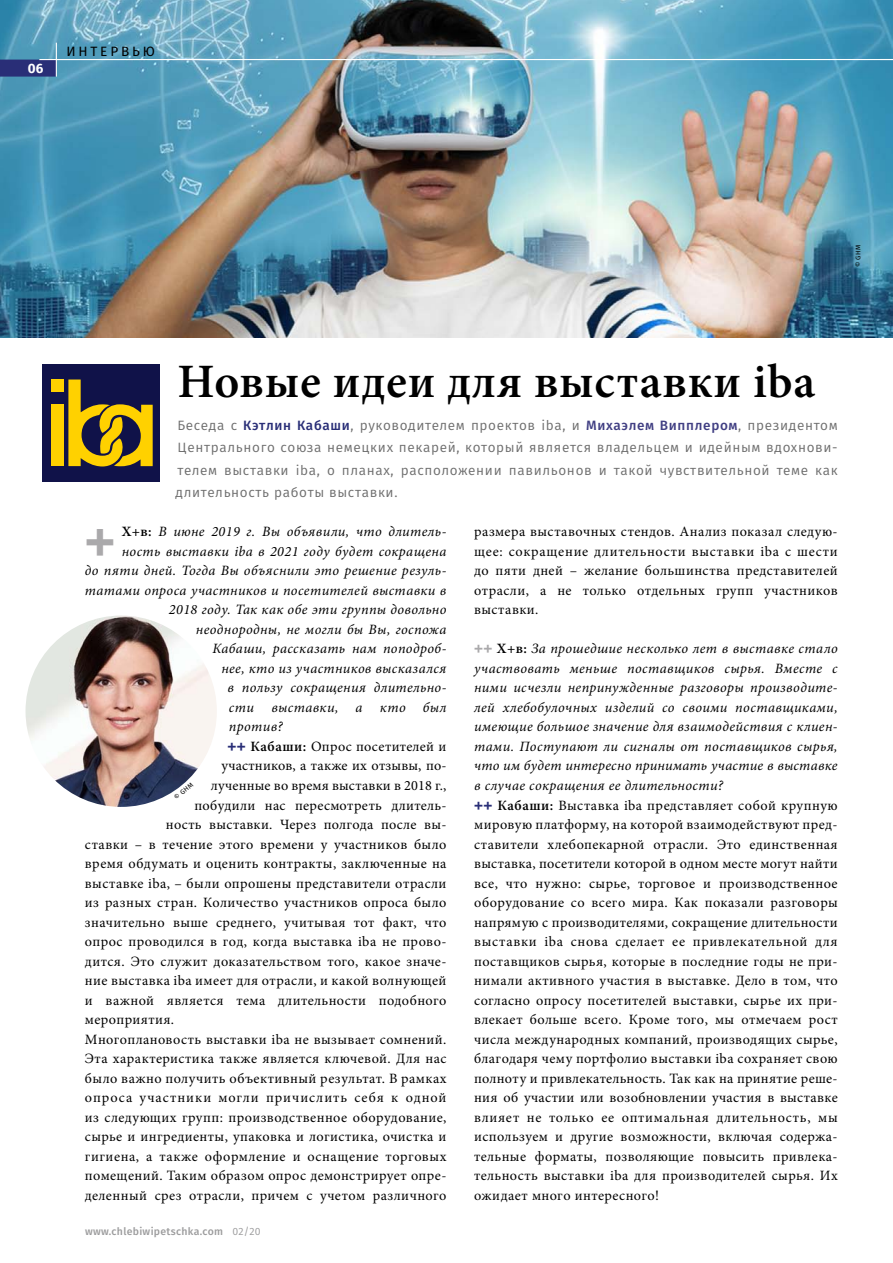
<style>
.page{position:relative;width:893px;height:1263px;background:#fff}
.page>*{position:absolute;margin:0;border:0;box-sizing:border-box;transform-origin:0 0}
.Fließtext_Initiala{font:48.6px "Meta Bold Caps C";color:#aaa9ab}
.Headline{font:600 48px "Minion Pro";letter-spacing:.015em;color:#000}
.Fließtext_Standard{font:14.25px/19.5px "Minion Pro";letter-spacing:.03em;color:#000;text-align:justify}
.Fließtext_Initiala-2{font:italic 14.25px "Minion Pro";letter-spacing:.03em;color:#000}
.Fließtext_Standard-2{font:italic 14.25px/19.5px "Minion Pro";letter-spacing:.025em;color:#000;text-align:justify}
.Fließtext_Standard-3{font:14.25px "Minion Pro";letter-spacing:.01em;color:#000}
.Subhead{font:13.5px/22.5px "Fira Sans";letter-spacing:.05em;color:#6e6e6e;text-align:justify}
.Spitzmarke_links{font:13.5px "Fira Sans";letter-spacing:.21em;color:#000}
.Kalender_Fließtext{font:700 13.5px "Fira Sans";color:#fff}
.t1{font:500 10.5px "Fira Sans";letter-spacing:.03em;color:#9c9c9d}
.Bildnachweis{font:6.75px "Fira Sans";color:#000}
.s1{font-weight:500;color:#292e77}
.s2{font-weight:500;color:#413f83}
.s3{font-weight:600;font-style:normal}
.s4{font-family:"Meta Bold Caps C";color:#292e77}
.s5{font-weight:600}
.s6{font-weight:400}
.s7{font-family:"Meta Bold Caps C";font-style:normal;color:#aaa9ab}
</style>
<div class="page">
<img style="left:0;top:0;width:893px;height:338px">
<svg style="left:0;top:60px;width:56px;height:17px"></svg>
<div style="left:43px;top:364px;width:117px;height:118px;background:#101249"></div>
<div style="left:51px;top:379px;width:12px;height:13px;background:#ffd100"></div>
<div style="left:51px;top:404px;width:12px;height:62px;background:#ffd100"></div>
<svg style="left:68px;top:379px;width:85px;height:87px"></svg>
<img style="left:26px;top:615px;width:191px;height:192px;border-radius:96px">
<hr style="left:39px;top:59px;width:854px;height:1px;background:#fff">
<hr style="left:56px;top:43px;width:1px;height:34px;background:#fff">
<p class="Kalender_Fließtext" style="left:28px;top:59px;width:17px">06</p>
<p class="Spitzmarke_links" style="left:66px;top:42px;width:90px">ИНТЕРВЬЮ</p>
<p class="Bildnachweis" style="left:853px;top:267px;width:24px;rotate:-90deg">© GHM</p>
<p class="Headline" style="left:177px;top:348px;width:640px">Новые идеи для выставки iba</p>
<p class="Subhead" style="left:176px;top:414px;width:664px">Беседа с <span class="s1">Кэтлин Кабаши</span>, руководителем проектов iba, и <span class="s2">Михаэлем Випплером</span>, президентом Центрального союза немецких пекарей, который является владельцем и идейным вдохнови&shy;телем выставки iba, о планах, расположении павильонов и такой чувствительной теме как длительность работы выставки.</p>
<p class="Fließtext_Initiala" style="left:85px;top:511px;width:32px">+</p>
<p class="Fließtext_Initiala-2" style="left:122px;top:522px;width:326px"><span class="s3">Х+в:</span> В июне 2019 г. Вы объявили, что длитель-</p>
<p class="Fließtext_Initiala-2" style="left:122px;top:542px;width:326px">ность выставки iba в 2021 году будет сокращена</p>
<p class="Fließtext_Initiala-2" style="left:85px;top:561px;width:363px">до пяти дней. Тогда Вы объяснили это решение резуль-</p>
<p class="Fließtext_Initiala-2" style="left:85px;top:581px;width:363px">татами опроса участников и посетителей выставки в</p>
<p class="Fließtext_Initiala-2" style="left:169px;top:600px;width:279px">2018 году. Так как обе эти группы довольно</p>
<p class="Fließtext_Initiala-2" style="left:196px;top:620px;width:252px">неоднородны, не могли бы Вы, госпожа</p>
<p class="Fließtext_Initiala-2" style="left:212px;top:639px;width:235px">Кабаши, рассказать нам поподроб-</p>
<p class="Fließtext_Initiala-2" style="left:221px;top:659px;width:227px">нее, кто из участников высказался</p>
<p class="Fließtext_Initiala-2" style="left:227px;top:678px;width:220px">в пользу сокращения длительно-</p>
<p class="Fließtext_Initiala-2" style="left:229px;top:698px;width:219px">сти выставки, а кто был</p>
<p class="Fließtext_Initiala-2" style="left:229px;top:717px;width:55px">против?</p>
<p class="Fließtext_Standard" style="left:227px;top:737px;width:221px"><span class="s4">++</span> <span class="s5">Кабаши:</span> Опрос посетителей и</p>
<p class="Fließtext_Standard-3" style="left:221px;top:756px;width:227px">участников, а также их отзывы, по-</p>
<p class="Fließtext_Standard-3" style="left:211px;top:776px;width:237px">лученные во время выставки в 2018 г.,</p>
<p class="Fließtext_Standard" style="left:194px;top:795px;width:254px">побудили нас пересмотреть длитель-</p>
<p class="Fließtext_Standard" style="left:166px;top:815px;width:282px">ность выставки. Через полгода после вы-</p>
<p class="Fließtext_Standard" style="left:85px;top:834px;width:363px">ставки – в течение этого времени у участников было</p>
<p class="Fließtext_Standard" style="left:85px;top:854px;width:363px">время обдумать и оценить контракты, заключенные на</p>
<p class="Fließtext_Standard" style="left:85px;top:873px;width:363px">выставке iba, – были опрошены представители отрасли</p>
<p class="Fließtext_Standard" style="left:85px;top:893px;width:363px">из разных стран. Количество участников опроса было</p>
<p class="Fließtext_Standard" style="left:85px;top:912px;width:363px">значительно выше среднего, учитывая тот факт, что</p>
<p class="Fließtext_Standard" style="left:85px;top:932px;width:363px">опрос проводился в год, когда выставка iba не прово-</p>
<p class="Fließtext_Standard" style="left:85px;top:951px;width:363px">дится. Это служит доказательством того, какое значе-</p>
<p class="Fließtext_Standard" style="left:85px;top:971px;width:363px">ние выставка iba имеет для отрасли, и какой волнующей</p>
<p class="Fließtext_Standard" style="left:85px;top:990px;width:363px">и важной является тема длительности подобного</p>
<p class="Fließtext_Standard" style="left:85px;top:1010px;width:91px">мероприятия.</p>
<p class="Fließtext_Standard" style="left:85px;top:1029px;width:363px">Многоплановость выставки iba не вызывает сомнений.<br>Эта характеристика также является ключевой. Для нас было важно получить объективный результат. В рамках опроса участники могли причислить себя к одной из следующих групп: производственное оборудование, сырье и ингредиенты, упаковка и логистика, очистка и гигиена, а также оформление и оснащение торговых помещений. Таким образом опрос демонстрирует опре&shy;деленный срез отрасли, причем с учетом различного</p>
<p class="Bildnachweis" style="left:172px;top:794px;width:24px;rotate:-39deg">© GHM</p>
<p class="t1" style="left:85px;top:1224px;width:177px">www.chlebiwipetschka.com <span class="s6">02/20</span></p>
<p class="Fließtext_Standard" style="left:474px;top:522px;width:365px">размера выставочных стендов. Анализ показал следую&shy;щее: сокращение длительности выставки iba с шести до пяти дней – желание большинства представителей отрасли, а не только отдельных групп участников выставки.</p>
<p class="Fließtext_Standard-2" style="left:474px;top:639px;width:365px"><span class="s7">++</span> <span class="s3">Х+в:</span> За прошедшие несколько лет в выставке стало участвовать меньше поставщиков сырья. Вместе с ними исчезли непринужденные разговоры производите&shy;лей хлебобулочных изделий со своими поставщиками, имеющие большое значение для взаимодействия с клиен&shy;тами. Поступают ли сигналы от поставщиков сырья, что им будет интересно принимать участие в выставке в случае сокращения ее длительности?</p>
<p class="Fließtext_Standard" style="left:474px;top:795px;width:365px"><span class="s4">++</span> <span class="s5">Кабаши:</span> Выставка iba представляет собой крупную мировую платформу, на которой взаимодействуют пред&shy;ставители хлебопекарной отрасли. Это единственная выставка, посетители которой в одном месте могут найти все, что нужно: сырье, торговое и производственное оборудование со всего мира. Как показали разговоры напрямую с производителями, сокращение длительности выставки iba снова сделает ее привлекательной для поставщиков сырья, которые в последние годы не при&shy;нимали активного участия в выставке. Дело в том, что согласно опросу посетителей выставки, сырье их при&shy;влекает больше всего. Кроме того, мы отмечаем рост числа международных компаний, производящих сырье, благодаря чему портфолио выставки iba сохраняет свою полноту и привлекательность. Так как на принятие реше&shy;ния об участии или возобновлении участия в выставке влияет не только ее оптимальная длительность, мы используем и другие возможности, включая содержа&shy;тельные форматы, позволяющие повысить привлека&shy;тельность выставки iba для производителей сырья. Их ожидает много интересного!</p>
</div>
